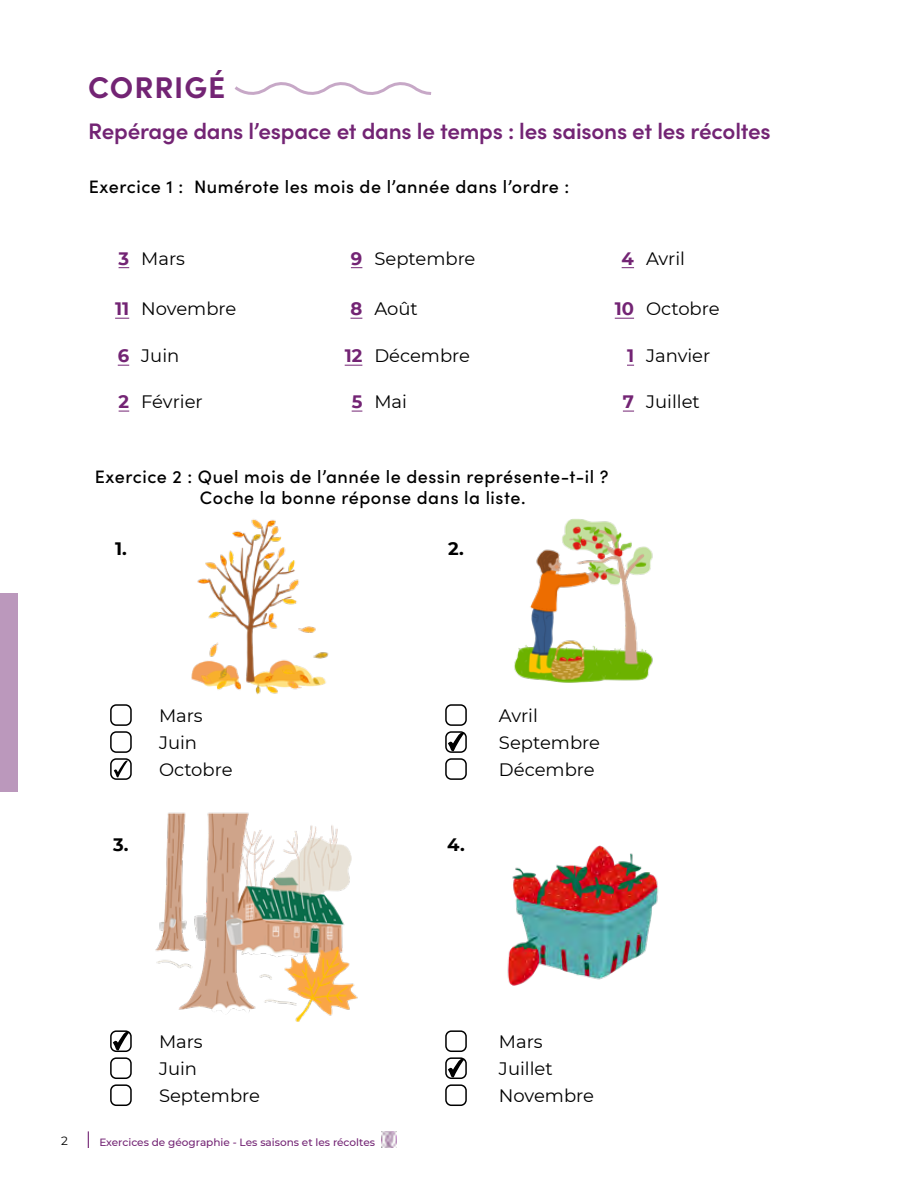
<style>
.page{position:relative;width:918px;height:1188px;background:#fff}
.page>*{position:absolute;margin:0;border:0;box-sizing:border-box;transform-origin:0 0}
.Intro_corps{font:700 30px "Sofia Pro";letter-spacing:.03em;color:#732474}
.Sous-Section{font:600 22.5px "Sofia Pro";letter-spacing:-.01em;color:#732474}
.Sous-Section2{font:500 18px/21.6px "Sofia Pro";letter-spacing:.03em;color:#000}
.Corp_Tableau{font:18px "Montserrat";color:#000}
.Corps{font:18px "Montserrat";color:#000}
.Corp_Tableau-2{font:700 18px "Montserrat";color:#732474}
.Corp_Tableau-3{font:700 18px "Montserrat";color:#000}
.t1{font:12px "Montserrat";color:#000}
.t2{font:500 10.5px "Montserrat";color:#732474}
</style>
<div class="page">
<div style="left:0;top:594px;width:17px;height:198px;background:#bb98bc"></div>
<img style="left:381px;top:1132px;width:16px;height:16px">
<svg style="left:88px;top:1131px;width:1px;height:17px"></svg>
<svg style="left:115px;top:318px;width:14px;height:1px"></svg>
<svg style="left:615px;top:318px;width:19px;height:1px"></svg>
<svg style="left:345px;top:365px;width:17px;height:1px"></svg>
<img style="left:191px;top:519px;width:138px;height:176px">
<img style="left:514px;top:518px;width:139px;height:165px">
<div style="left:110px;top:704px;width:22px;height:22px;border:2px solid #000;border-radius:5px"></div>
<div style="left:110px;top:731px;width:22px;height:22px;border:2px solid #000;border-radius:5px"></div>
<div style="left:110px;top:758px;width:22px;height:22px;border:2px solid #000;border-radius:5px"></div>
<svg style="left:114px;top:761px;width:14px;height:17px"></svg>
<div style="left:445px;top:704px;width:22px;height:22px;border:2px solid #000;border-radius:5px"></div>
<div style="left:445px;top:731px;width:22px;height:22px;border:2px solid #000;border-radius:5px"></div>
<svg style="left:447px;top:732px;width:19px;height:19px"></svg>
<div style="left:445px;top:758px;width:22px;height:22px;border:2px solid #000;border-radius:5px"></div>
<img style="left:155px;top:812px;width:203px;height:210px">
<img style="left:507px;top:845px;width:151px;height:141px">
<div style="left:110px;top:1030px;width:22px;height:22px;border:2px solid #000;border-radius:5px"></div>
<svg style="left:112px;top:1031px;width:19px;height:19px"></svg>
<div style="left:110px;top:1057px;width:22px;height:22px;border:2px solid #000;border-radius:5px"></div>
<div style="left:110px;top:1084px;width:22px;height:22px;border:2px solid #000;border-radius:5px"></div>
<div style="left:445px;top:1030px;width:22px;height:22px;border:2px solid #000;border-radius:5px"></div>
<div style="left:445px;top:1057px;width:22px;height:22px;border:2px solid #000;border-radius:5px"></div>
<svg style="left:447px;top:1058px;width:19px;height:19px"></svg>
<div style="left:445px;top:1084px;width:22px;height:22px;border:2px solid #000;border-radius:5px"></div>
<svg style="left:234px;top:82px;width:198px;height:13px"></svg>
<p class="Intro_corps" style="left:88px;top:64px;width:138px">CORRIGÉ</p>
<p class="Sous-Section" style="left:88px;top:114px;width:684px">Repérage dans l’espace et dans le temps : les saisons et les récoltes</p>
<p class="Sous-Section2" style="left:89px;top:175px;width:482px">Exercice 1 : Numérote les mois de l’année dans l’ordre :</p>
<p class="Corp_Tableau-2" style="left:119px;top:245px;width:12px">3</p>
<p class="Corp_Tableau" style="left:141px;top:246px;width:45px">Mars</p>
<p class="Corp_Tableau-2" style="left:351px;top:245px;width:13px">9</p>
<p class="Corp_Tableau" style="left:374px;top:246px;width:103px">Septembre</p>
<p class="Corp_Tableau-2" style="left:622px;top:245px;width:14px">4</p>
<p class="Corp_Tableau" style="left:646px;top:246px;width:40px">Avril</p>
<p class="Corp_Tableau-2" style="left:115px;top:296px;width:16px">11</p>
<p class="Corp_Tableau" style="left:141px;top:296px;width:97px">Novembre</p>
<p class="Corp_Tableau-2" style="left:351px;top:296px;width:13px">8</p>
<p class="Corp_Tableau" style="left:374px;top:296px;width:45px">Août</p>
<p class="Corp_Tableau-2" style="left:615px;top:296px;width:21px">10</p>
<p class="Corp_Tableau" style="left:646px;top:296px;width:75px">Octobre</p>
<p class="Corp_Tableau-2" style="left:118px;top:343px;width:13px">6</p>
<p class="Corp_Tableau" style="left:141px;top:343px;width:40px">Juin</p>
<p class="Corp_Tableau-2" style="left:345px;top:343px;width:19px">12</p>
<p class="Corp_Tableau" style="left:374px;top:343px;width:97px">Décembre</p>
<p class="Corp_Tableau-2" style="left:627px;top:343px;width:9px">1</p>
<p class="Corp_Tableau" style="left:646px;top:343px;width:66px">Janvier</p>
<p class="Corp_Tableau-2" style="left:119px;top:389px;width:12px">2</p>
<p class="Corp_Tableau" style="left:141px;top:389px;width:63px">Février</p>
<p class="Corp_Tableau-2" style="left:352px;top:389px;width:12px">5</p>
<p class="Corp_Tableau" style="left:374px;top:389px;width:34px">Mai</p>
<p class="Corp_Tableau-2" style="left:623px;top:389px;width:13px">7</p>
<p class="Corp_Tableau" style="left:646px;top:389px;width:55px">Juillet</p>
<p class="Sous-Section2" style="left:200px;top:465px;width:410px;text-indent:-105px">Exercice 2 : Quel mois de l’année le dessin représente-t-il ?<br>Coche la bonne réponse dans la liste.</p>
<p class="Corp_Tableau-3" style="left:115px;top:535px;width:13px">1.</p>
<p class="Corp_Tableau-3" style="left:448px;top:535px;width:17px">2.</p>
<p class="Corps" style="left:159px;top:703px;width:45px">Mars</p>
<p class="Corps" style="left:159px;top:730px;width:40px">Juin</p>
<p class="Corps" style="left:159px;top:757px;width:75px">Octobre</p>
<p class="Corp_Tableau-3" style="left:113px;top:832px;width:17px">3.</p>
<p class="Corp_Tableau-3" style="left:447px;top:832px;width:19px">4.</p>
<p class="Corps" style="left:499px;top:703px;width:40px">Avril</p>
<p class="Corps" style="left:499px;top:730px;width:103px">Septembre</p>
<p class="Corps" style="left:499px;top:757px;width:97px">Décembre</p>
<p class="Corps" style="left:159px;top:1029px;width:45px">Mars</p>
<p class="Corps" style="left:159px;top:1056px;width:40px">Juin</p>
<p class="Corps" style="left:159px;top:1083px;width:103px">Septembre</p>
<p class="t1" style="left:61px;top:1133px;width:8px">2</p>
<p class="t2" style="left:99px;top:1135px;width:277px">Exercices de géographie - Les saisons et les récoltes</p>
<p class="Corps" style="left:499px;top:1029px;width:45px">Mars</p>
<p class="Corps" style="left:499px;top:1056px;width:55px">Juillet</p>
<p class="Corps" style="left:499px;top:1083px;width:97px">Novembre</p>
</div>
